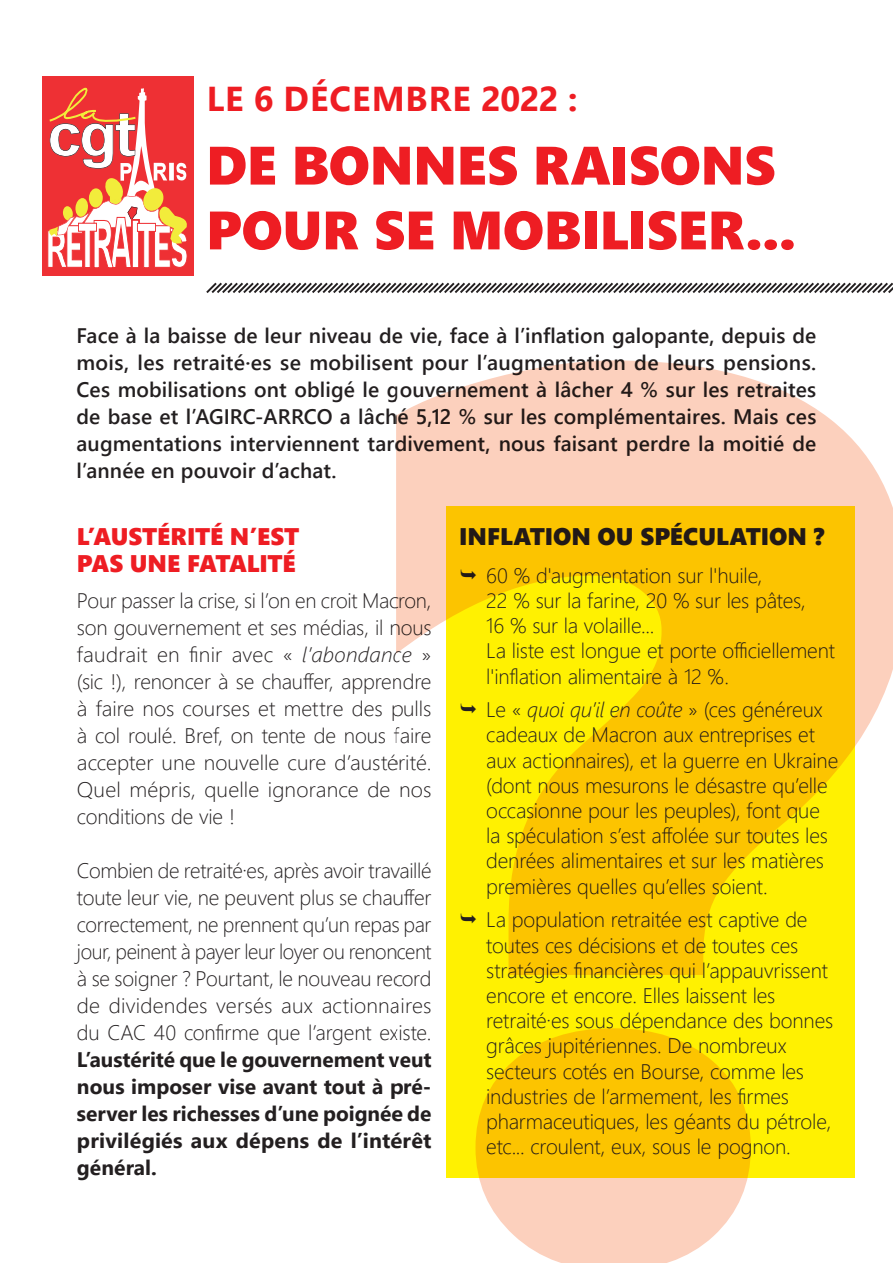
<style>
.page{position:relative;width:893px;height:1263px;background:#fff}
.page>*{position:absolute;margin:0;border:0;box-sizing:border-box;transform-origin:0 0}
.t1{font:54px/64.8px "Segoe UI Black";letter-spacing:-.005em;color:#ee1d23}
.t2{font:700 34.5px "Segoe UI";letter-spacing:.03em;color:#ee1d23}
.t3{font:24px/27px "Segoe UI Black";letter-spacing:-.01em;color:#ee1d23}
.t4{font:24px "Segoe UI Black";color:#231f20}
.t5{font:300 21px/25.2px "Segoe UI";letter-spacing:-.01em;color:#231f20}
.t6{font:600 21px/27px "Segoe UI";letter-spacing:.01em;color:#231f20;text-align:justify}
.t7{font:700 21px/27px "Segoe UI";letter-spacing:.005em;color:#231f20;text-align:justify}
.s1{font-style:italic}
</style>
<div class="page">
<div style="left:42px;top:77px;width:151px;height:199px;background:#ee3034"></div>
<svg style="left:47px;top:87px;width:140px;height:181px"></svg>
<svg style="left:206px;top:282px;width:687px;height:11px"></svg>
<svg style="left:396px;top:360px;width:497px;height:903px"></svg>
<svg style="left:461px;top:569px;width:15px;height:10px"></svg>
<svg style="left:461px;top:704px;width:15px;height:10px"></svg>
<svg style="left:461px;top:914px;width:15px;height:10px"></svg>
<h2 class="t2" style="left:207px;top:66px;width:372px">LE 6 DÉCEMBRE 2022 :</h2>
<h1 class="t1" style="left:206px;top:130px;width:591px">DE BONNES RAISONS<br>POUR SE MOBILISER...</h1>
<p class="t6" style="left:77px;top:320px;width:741px">Face à la baisse de leur niveau de vie, face à l’inflation galopante, depuis de mois, les retraité·es se mobilisent pour l’augmentation de leurs pensions.<br>Ces mobilisations ont obligé le gouvernement à lâcher 4 % sur les retraites de base et l’AGIRC-ARRCO a lâché 5,12 % sur les complémentaires. Mais ces augmentations interviennent tardivement, nous faisant perdre la moitié de l’année en pouvoir d’achat.</p>
<p class="t3" style="left:77px;top:521px;width:224px">L’AUSTÉRITÉ N’EST<br>PAS UNE FATALITÉ</p>
<p class="t5" style="left:77px;top:585px;width:356px;line-height:27px;text-align:justify">Pour passer la crise, si l’on en croit Macron, son gouvernement et ses médias, il nous faudrait en finir avec « <span class="s1">l’abondance</span> » (sic !), renoncer à se chauffer, apprendre à faire nos courses et mettre des pulls à col roulé. Bref, on tente de nous faire accepter une nouvelle cure d’austérité.<br>Quel mépris, quelle ignorance de nos conditions de vie !</p>
<p class="t5" style="left:77px;top:855px;width:356px;line-height:27px;text-align:justify">Combien de retraité·es, après avoir travaillé toute leur vie, ne peuvent plus se chauffer correctement, ne prennent qu’un repas par jour, peinent à payer leur loyer ou renoncent à se soigner ? Pourtant, le nouveau record de dividendes versés aux actionnaires du CAC 40 confirme que l’argent existe.</p>
<p class="t7" style="left:77px;top:1045px;width:356px">L’austérité que le gouvernement veut nous imposer vise avant tout à pré&shy;server les richesses d’une poignée de privilégiés aux dépens de l’intérêt général.</p>
<p class="t4" style="left:459px;top:519px;width:366px">INFLATION OU SPÉCULATION ?</p>
<p class="t5" style="left:486px;top:561px;width:350px">60 % d'augmentation sur l'huile,<br>22 % sur la farine, 20 % sur les pâtes,<br>16 % sur la volaille...<br>La liste est longue et porte officiellement l'inflation alimentaire à 12 %.</p>
<p class="t5" style="left:486px;top:695px;width:354px">Le « <span class="s1">quoi qu’il en coûte</span> » (ces généreux cadeaux de Macron aux entreprises et aux actionnaires), et la guerre en Ukraine (dont nous mesurons le désastre qu’elle occasionne pour les peuples), font que la spéculation s’est affolée sur toutes les denrées alimentaires et sur les matières premières quelles qu’elles soient.</p>
<p class="t5" style="left:486px;top:905px;width:348px">La population retraitée est captive de toutes ces décisions et de toutes ces stratégies financières qui l’appauvrissent encore et encore. Elles laissent les retraité·es sous dépendance des bonnes grâces jupitériennes. De nombreux secteurs cotés en Bourse, comme les industries de l’armement, les firmes pharmaceutiques, les géants du pétrole, etc... croulent, eux, sous le pognon.</p>
</div>
